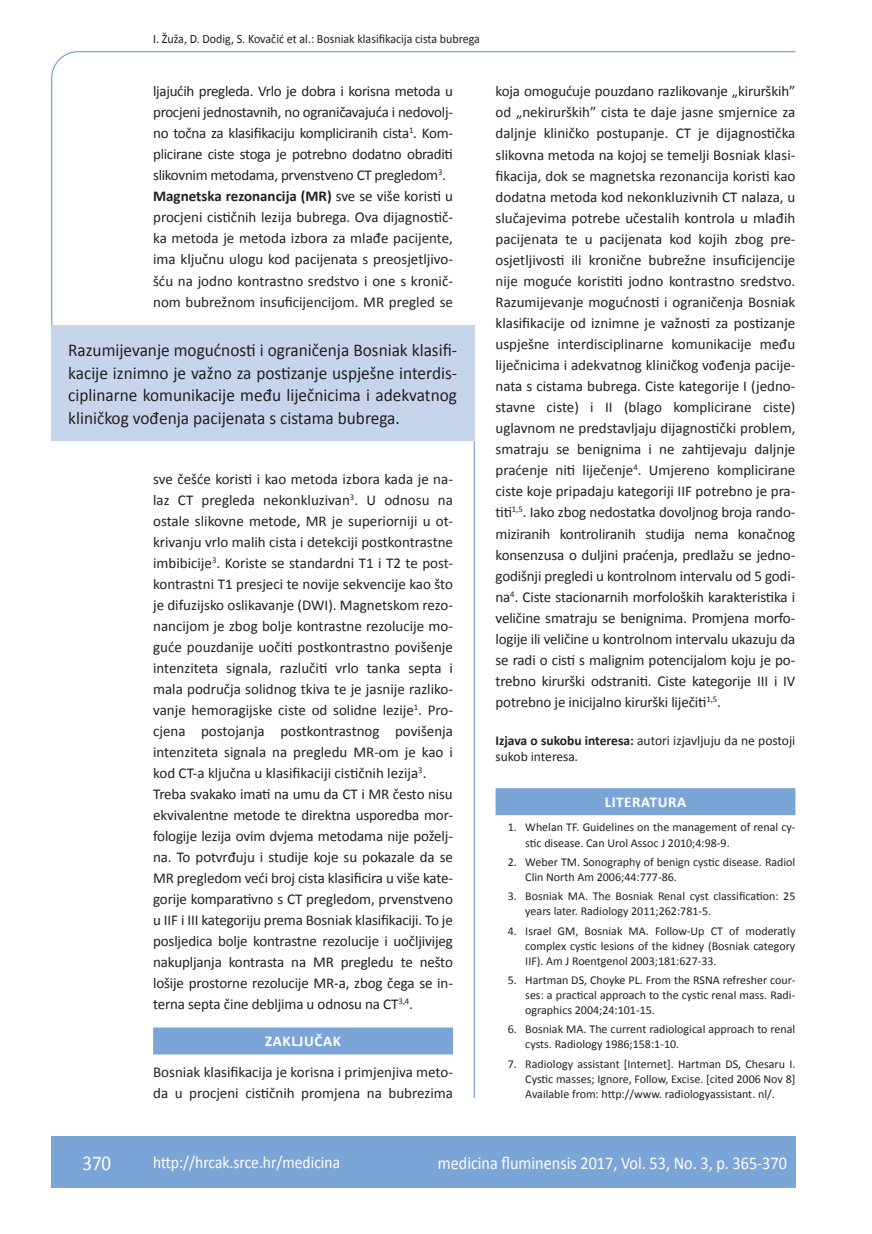
<style>
.page{position:relative;width:872px;height:1234px;background:#fff}
.page>*{position:absolute;margin:0;border:0;box-sizing:border-box;transform-origin:0 0}
.t1{font:21px "Calibri";color:#fff;scale:.9 1}
.t2{font:18px/22.5px "Calibri";color:#231f20;text-align:justify;scale:.96 1}
.t3{font:18px "Calibri";color:#fff;scale:.9 1}
.t4{font:17.25px "Calibri";color:#fff;scale:.9 1}
.t5{font:15px/21px "Calibri";letter-spacing:-.01em;color:#231f20}
.t6{font:700 15px "Calibri";letter-spacing:.04em;color:#fff}
.t7{font:13.5px/16.5px "Calibri";color:#231f20}
.t8{font:12.75px "Calibri";color:#231f20;scale:.94 1}
.t9{font:12px/15px "Calibri";color:#231f20}
.s1{font-weight:700}
.s2{font-style:italic}
</style>
<div class="page">
<svg style="left:51px;top:51px;width:745px;height:275px"></svg>
<hr style="left:473px;top:441px;width:2px;height:656px;background:#7ca5d7">
<div style="left:51px;top:1135px;width:744px;height:51px;background:#7ca5d7"></div>
<div style="left:495px;top:788px;width:300px;height:27px;background:#7ca5d7"></div>
<div style="left:51px;top:325px;width:423px;height:116px;background:#c6d5ec"></div>
<div style="left:153px;top:1027px;width:300px;height:27px;background:#7ca5d7"></div>
<p class="t8" style="left:153px;top:30px;width:349px">I. Žuža, D. Dodig, S. Kovačić et al.: Bosniak klasifikacija cista bubrega</p>
<p class="t5" style="left:153px;top:80px;width:301px">ljajućih pregleda. Vrlo je dobra i korisna metoda u procjeni jednostavnih, no ograničavajuća i nedovolj&shy;no točna za klasifikaciju kompliciranih cista<sup>1</sup>. Kom&shy;plicirane ciste stoga je potrebno dodatno obraditi slikovnim metodama, prvenstveno CT pregledom<sup>3</sup>.<br><span class="s1">Magnetska rezonancija (MR)</span> sve se više koristi u procjeni cističnih lezija bubrega. Ova dijagnostič&shy;ka metoda je metoda izbora za mlađe pacijente, ima ključnu ulogu kod pacijenata s preosjetljivo&shy;šću na jodno kontrastno sredstvo i one s kronič&shy;nom bubrežnom insuficijencijom. MR pregled se</p>
<p class="t5" style="left:495px;top:80px;width:301px;text-align:justify">koja omogućuje pouzdano razlikovanje „kirurških” od „nekirurških” cista te daje jasne smjernice za daljnje kliničko postupanje. CT je dijagnostička slikovna metoda na kojoj se temelji Bosniak klasi&shy;fikacija, dok se magnetska rezonancija koristi kao dodatna metoda kod nekonkluzivnih CT nalaza, u slučajevima potrebe učestalih kontrola u mlađih pacijenata te u pacijenata kod kojih zbog pre&shy;osjetljivosti ili kronične bubrežne insuficijencije nije moguće koristiti jodno kontrastno sredstvo.<br>Razumijevanje mogućnosti i ograničenja Bosniak klasifikacije od iznimne je važnosti za postizanje uspješne interdisciplinarne komunikacije među liječnicima i adekvatnog kliničkog vođenja pacije&shy;nata s cistama bubrega. Ciste kategorije I (jedno&shy;stavne ciste) i II (blago komplicirane ciste) uglavnom ne predstavljaju dijagnostički problem, smatraju se benignima i ne zahtijevaju daljnje praćenje niti liječenje<sup>4</sup>. Umjereno komplicirane ciste koje pripadaju kategoriji IIF potrebno je pra&shy;titi<sup>1,5</sup>. Iako zbog nedostatka dovoljnog broja rando&shy;miziranih kontroliranih studija nema konačnog konsenzusa o duljini praćenja, predlažu se jedno&shy;godišnji pregledi u kontrolnom intervalu od 5 godi&shy;na<sup>4</sup>. Ciste stacionarnih morfoloških karakteristika i veličine smatraju se benignima. Promjena morfo&shy;logije ili veličine u kontrolnom intervalu ukazuju da se radi o cisti s malignim potencijalom koju je po&shy;trebno kirurški odstraniti. Ciste kategorije III i IV potrebno je inicijalno kirurški liječiti<sup>1,5</sup>.</p>
<p class="t7" style="left:495px;top:731px;width:301px"><span class="s1">Izjava o sukobu interesa:</span> autori izjavljuju da ne postoji sukob interesa<span class="s2">.</span></p>
<p class="t6" style="left:604px;top:792px;width:17px">Literatura</p>
<p class="t9" style="left:525px;top:819px;width:271px;text-indent:-18px">1. Whelan TF. Guidelines on the management of renal cy&shy;stic disease. Can Urol Assoc J 2010;4:98-9.</p>
<p class="t9" style="left:525px;top:853px;width:271px;text-indent:-18px">2. Weber TM. Sonography of benign cystic disease. Radiol<br>Clin North Am 2006;44:777-86.</p>
<p class="t9" style="left:525px;top:887px;width:271px;text-indent:-18px">3. Bosniak MA. The Bosniak Renal cyst classification: 25 years later. Radiology 2011;262:781-5.</p>
<p class="t9" style="left:525px;top:922px;width:272px;text-align:justify;text-indent:-18px">4. Israel GM, Bosniak MA. Follow-Up CT of moderatly complex cystic lesions of the kidney (Bosniak category IIF). Am J Roentgenol 2003;181:627-33.</p>
<p class="t9" style="left:525px;top:971px;width:271px;text-align:justify;text-indent:-18px">5. Hartman DS, Choyke PL. From the RSNA refresher cour&shy;ses: a practical approach to the cystic renal mass. Radi&shy;ographics 2004;24:101-15.</p>
<p class="t9" style="left:525px;top:1021px;width:271px;text-indent:-18px">6. Bosniak MA. The current radiological approach to renal cysts. Radiology 1986;158:1-10.</p>
<p class="t9" style="left:525px;top:1055px;width:272px;text-align:justify;text-indent:-18px">7. Radiology assistant [Internet]. Hartman DS, Chesaru I.<br>Cystic masses; Ignore, Follow, Excise. [cited 2006 Nov 8] Available from: http://www. radiologyassistant. nl/.</p>
<p class="t2" style="left:68px;top:338px;width:406px">Razumijevanje mogućnosti i ograničenja Bosniak klasifi&shy;kacije iznimno je važno za postizanje uspješne interdis&shy;ciplinarne komunikacije među liječnicima i adekvatnog kliničkog vođenja pacijenata s cistama bubrega.</p>
<p class="t5" style="left:153px;top:467px;width:301px">sve češće koristi i kao metoda izbora kada je na&shy;laz CT pregleda nekonkluzivan<sup>3</sup>. U odnosu na ostale slikovne metode, MR je superiorniji u ot&shy;krivanju vrlo malih cista i detekciji postkontrastne imbibicije<sup>3</sup>. Koriste se standardni T1 i T2 te post&shy;kontrastni T1 presjeci te novije sekvencije kao što je difuzijsko oslikavanje (DWI). Magnetskom rezo&shy;nancijom je zbog bolje kontrastne rezolucije mo&shy;guće pouzdanije uočiti postkontrastno povišenje intenziteta signala, razlučiti vrlo tanka septa i mala područja solidnog tkiva te je jasnije razliko&shy;vanje hemoragijske ciste od solidne lezije<sup>1</sup>. Pro&shy;cjena postojanja postkontrastnog povišenja intenziteta signala na pregledu MR-om je kao i kod CT-a ključna u klasifikaciji cističnih lezija<sup>3</sup>.<br>Treba svakako imati na umu da CT i MR često nisu ekvivalentne metode te direktna usporedba mor&shy;fologije lezija ovim dvjema metodama nije poželj&shy;na. To potvrđuju i studije koje su pokazale da se MR pregledom veći broj cista klasificira u više kate&shy;gorije komparativno s CT pregledom, prvenstveno u IIF i III kategoriju prema Bosniak klasifikaciji. To je posljedica bolje kontrastne rezolucije i uočljivijeg nakupljanja kontrasta na MR pregledu te nešto lošije prostorne rezolucije MR-a, zbog čega se in&shy;terna septa čine debljima u odnosu na CT<sup>3,4</sup>.</p>
<p class="t6" style="left:265px;top:1031px;width:77px">ZAKLJUČAK</p>
<p class="t5" style="left:153px;top:1060px;width:301px">Bosniak klasifikacija je korisna i primjenjiva meto&shy;da u procjeni cističnih promjena na bubrezima</p>
<h1 class="t1" style="left:82px;top:1149px;width:33px">370</h1>
<p class="t4" style="left:153px;top:1150px;width:209px">http://hrcak.srce.hr/medicina</p>
<p class="t3" style="left:438px;top:1151px;width:389px">medicina fluminensis 2017, Vol. 53, No. 3, p. 365-370</p>
</div>
